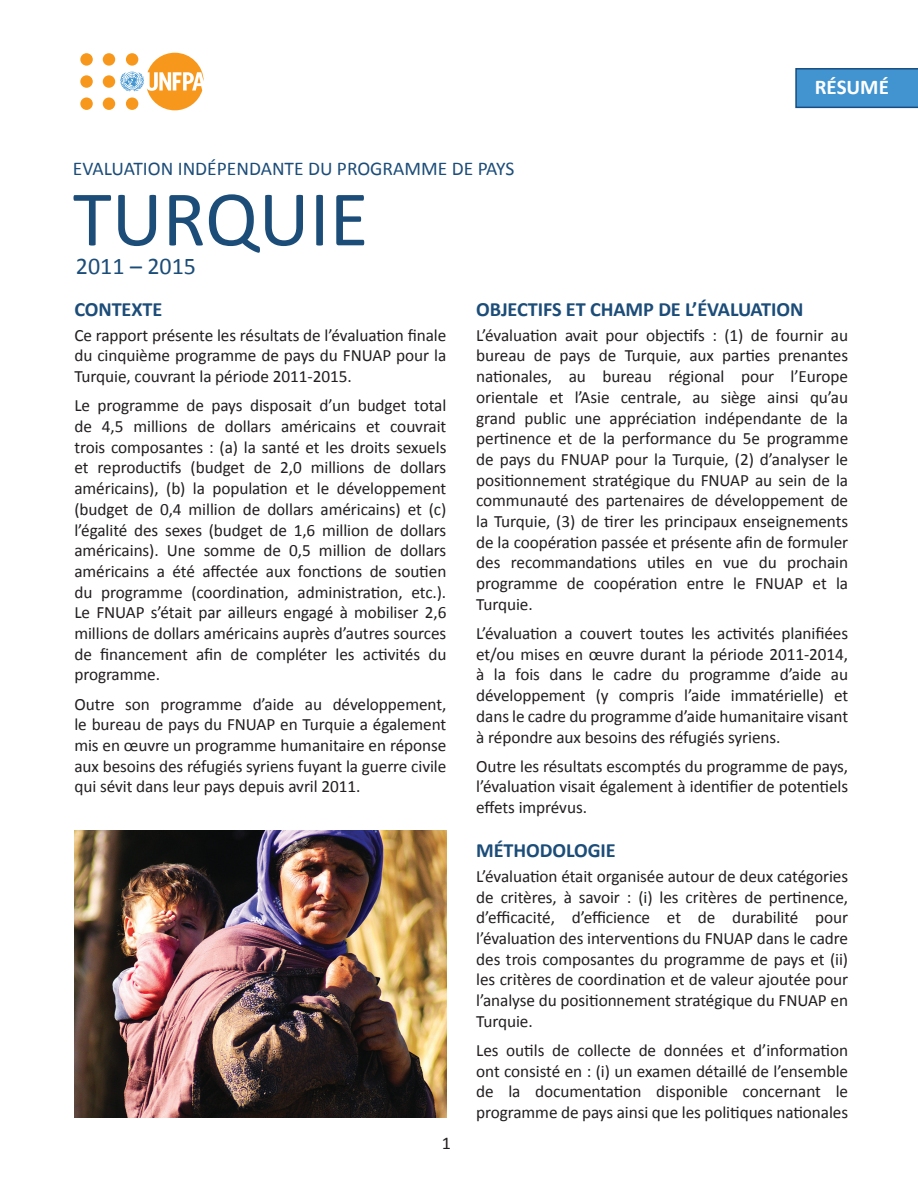
<style>
.page{position:relative;width:918px;height:1188px;background:#fff}
.page>*{position:absolute;margin:0;border:0;box-sizing:border-box;transform-origin:0 0}
.t1{font:79.5px "Calibri";color:#1c4d79}
.t2{font:24px "Calibri";color:#1c4d79}
.t3{font:700 21px "Calibri";color:#fff}
.t4{font:700 20.25px "Calibri";letter-spacing:-.005em;color:#1c4d79}
.t5{font:19.5px "Calibri";color:#1c4d79}
.t6{font:18px "Calibri";color:#231f20}
.t7{font:17.25px/20.7px "Calibri";letter-spacing:-.005em;color:#231f20;text-align:justify}
</style>
<div class="page">
<div style="left:103px;top:75px;width:12px;height:13px;background:#f7981d;border-radius:50%"></div>
<div style="left:103px;top:97px;width:12px;height:13px;background:#f7981d;border-radius:50%"></div>
<div style="left:103px;top:53px;width:12px;height:13px;background:#f7981d;border-radius:50%"></div>
<div style="left:80px;top:75px;width:13px;height:13px;background:#f7981d;border-radius:50%"></div>
<div style="left:80px;top:97px;width:13px;height:13px;background:#f7981d;border-radius:50%"></div>
<div style="left:80px;top:53px;width:13px;height:13px;background:#f7981d;border-radius:50%"></div>
<svg style="left:120px;top:53px;width:84px;height:57px"></svg>
<img style="left:74px;top:831px;width:372px;height:286px">
<svg style="left:795px;top:68px;width:123px;height:40px;background:#3e8ec9"></svg>
<p class="t5" style="left:73px;top:156px;width:443px">EVALUATION INDÉPENDANTE DU PROGRAMME DE PAYS</p>
<h1 class="t1" style="left:73px;top:169px;width:297px">TURQUIE</h1>
<h2 class="t2" style="left:76px;top:251px;width:122px">2011 – 2015</h2>
<p class="t3" style="left:815px;top:73px;width:76px">RÉSUMÉ</p>
<p class="t4" style="left:74px;top:296px;width:89px">CONTEXTE</p>
<p class="t7" style="left:74px;top:325px;width:373px">Ce rapport présente les résultats de l’évaluation finale du cinquième programme de pays du FNUAP pour la Turquie, couvrant la période 2011-2015.</p>
<p class="t7" style="left:74px;top:395px;width:374px">Le programme de pays disposait d’un budget total de 4,5 millions de dollars américains et couvrait trois composantes : (a) la santé et les droits sexuels et reproductifs (budget de 2,0 millions de dollars américains), (b) la population et le développement (budget de 0,4 million de dollars américains) et (c) l’égalité des sexes (budget de 1,6 million de dollars américains). Une somme de 0,5 million de dollars américains a été affectée aux fonctions de soutien du programme (coordination, administration, etc.).<br>Le FNUAP s’était par ailleurs engagé à mobiliser 2,6 millions de dollars américains auprès d’autres sources de financement afin de compléter les activités du programme.</p>
<p class="t7" style="left:74px;top:694px;width:374px">Outre son programme d’aide au développement, le bureau de pays du FNUAP en Turquie a également mis en œuvre un programme humanitaire en réponse aux besoins des réfugiés syriens fuyant la guerre civile qui sévit dans leur pays depuis avril 2011.</p>
<p class="t6" style="left:442px;top:1132px;width:11px">1</p>
<p class="t4" style="left:476px;top:296px;width:329px">OBJECTIFS ET CHAMP DE L’ÉVALUATION</p>
<p class="t7" style="left:476px;top:325px;width:374px">L’évaluation avait pour objectifs : (1) de fournir au bureau de pays de Turquie, aux parties prenantes nationales, au bureau régional pour l’Europe orientale et l’Asie centrale, au siège ainsi qu’au grand public une appréciation indépendante de la pertinence et de la performance du 5e programme de pays du FNUAP pour la Turquie, (2) d’analyser le positionnement stratégique du FNUAP au sein de la communauté des partenaires de développement de la Turquie, (3) de tirer les principaux enseignements de la coopération passée et présente afin de formuler des recommandations utiles en vue du prochain programme de coopération entre le FNUAP et la Turquie.</p>
<p class="t7" style="left:476px;top:623px;width:373px">L’évaluation a couvert toutes les activités planifiées et/ou mises en œuvre durant la période 2011-2014, à la fois dans le cadre du programme d’aide au développement (y compris l’aide immatérielle) et dans le cadre du programme d’aide humanitaire visant à répondre aux besoins des réfugiés syriens.</p>
<p class="t7" style="left:476px;top:756px;width:374px">Outre les résultats escomptés du programme de pays, l’évaluation visait également à identifier de potentiels effets imprévus.</p>
<p class="t4" style="left:476px;top:837px;width:141px">MÉTHODOLOGIE</p>
<p class="t7" style="left:476px;top:866px;width:374px">L’évaluation était organisée autour de deux catégories de critères, à savoir : (i) les critères de pertinence, d’efficacité, d’efficience et de durabilité pour l’évaluation des interventions du FNUAP dans le cadre des trois composantes du programme de pays et (ii) les critères de coordination et de valeur ajoutée pour l’analyse du positionnement stratégique du FNUAP en Turquie.</p>
<p class="t7" style="left:476px;top:1040px;width:374px">Les outils de collecte de données et d’information ont consisté en : (i) un examen détaillé de l’ensemble de la documentation disponible concernant le programme de pays ainsi que les politiques nationales</p>
</div>
